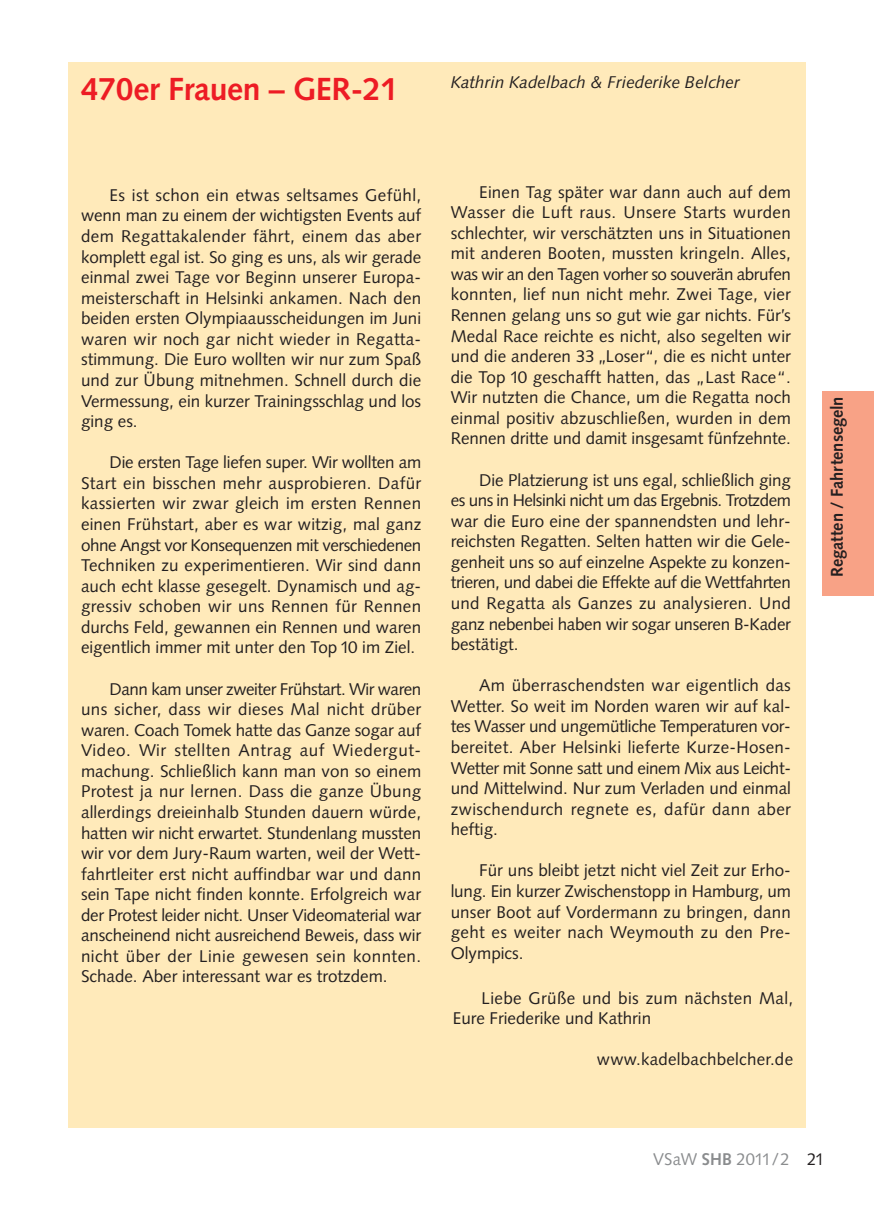
<style>
.page{position:relative;width:874px;height:1226px;background:#fff}
.page>*{position:absolute;margin:0;border:0;box-sizing:border-box;transform-origin:0 0}
.t1{font:700 32px "Syntax";letter-spacing:-.01em;color:#ed1c24}
.t2{font:17px/20.6px "Syntax";color:#231f20;text-align:justify}
.t3{font:17px/20.6px "Syntax";letter-spacing:.02em;color:#231f20}
.t4{font:italic 17px "Syntax";color:#231f20}
.t5{font:700 17px "Syntax";letter-spacing:-.005em;color:#231f20}
.t6{font:17px "Syntax";letter-spacing:-.01em;color:#8a8c8e}
.s1{font-weight:700}
.s2{color:#231f20}
</style>
<div class="page">
<div style="left:68px;top:62px;width:737px;height:1066px;background:#ffeaba"></div>
<div style="left:822px;top:391px;width:51px;height:205px;background:#f8a286"></div>
<h1 class="t1" style="left:81px;top:76px;width:319px">470er Frauen – GER-21</h1>
<p class="t4" style="left:451px;top:76px;width:291px">Kathrin Kadelbach &amp; Friederike Belcher</p>
<p class="t2" style="left:81px;top:186px;width:342px;text-indent:29px">Es ist schon ein etwas seltsames Gefühl, wenn man zu einem der wichtigsten Events auf dem Regattakalender fährt, einem das aber komplett egal ist. So ging es uns, als wir gerade einmal zwei Tage vor Beginn unserer Europa&shy;meisterschaft in Helsinki ankamen. Nach den beiden ersten Olympiaausscheidungen im Juni waren wir noch gar nicht wieder in Regatta&shy;stimmung. Die Euro wollten wir nur zum Spaß und zur Übung mitnehmen. Schnell durch die Vermessung, ein kurzer Trainingsschlag und los ging es.</p>
<p class="t2" style="left:81px;top:454px;width:342px;text-indent:29px">Die ersten Tage liefen super. Wir wollten am Start ein bisschen mehr ausprobieren. Dafür kassierten wir zwar gleich im ersten Rennen einen Frühstart, aber es war witzig, mal ganz ohne Angst vor Konsequenzen mit verschiedenen Techniken zu experimentieren. Wir sind dann auch echt klasse gesegelt. Dynamisch und ag&shy;gressiv schoben wir uns Rennen für Rennen durchs Feld, gewannen ein Rennen und waren eigentlich immer mit unter den Top 10 im Ziel.</p>
<p class="t2" style="left:81px;top:680px;width:342px;text-indent:29px">Dann kam unser zweiter Frühstart. Wir waren uns sicher, dass wir dieses Mal nicht drüber waren. Coach Tomek hatte das Ganze sogar auf Video. Wir stellten Antrag auf Wiedergut&shy;machung. Schließlich kann man von so einem Protest ja nur lernen. Dass die ganze Übung allerdings dreieinhalb Stunden dauern würde, hatten wir nicht erwartet. Stundenlang mussten wir vor dem Jury-Raum warten, weil der Wett&shy;fahrtleiter erst nicht auffindbar war und dann sein Tape nicht finden konnte. Erfolgreich war der Protest leider nicht. Unser Videomaterial war anscheinend nicht ausreichend Beweis, dass wir nicht über der Linie gewesen sein konnten.<br>Schade. Aber interessant war es trotzdem.</p>
<p class="t2" style="left:451px;top:183px;width:342px;text-indent:29px">Einen Tag später war dann auch auf dem Wasser die Luft raus. Unsere Starts wurden schlechter, wir verschätzten uns in Situationen mit anderen Booten, mussten kringeln. Alles, was wir an den Tagen vorher so souverän abrufen konnten, lief nun nicht mehr. Zwei Tage, vier Rennen gelang uns so gut wie gar nichts. Für’s Medal Race reichte es nicht, also segelten wir und die anderen 33 „Loser“, die es nicht unter die Top 10 geschafft hatten, das „Last Race“.<br>Wir nutzten die Chance, um die Regatta noch einmal positiv abzuschließen, wurden in dem Rennen dritte und damit insgesamt fünfzehnte.</p>
<p class="t2" style="left:451px;top:471px;width:342px;text-indent:29px">Die Platzierung ist uns egal, schließlich ging es uns in Helsinki nicht um das Ergebnis. Trotzdem war die Euro eine der spannendsten und lehr&shy;reichsten Regatten. Selten hatten wir die Gele&shy;genheit uns so auf einzelne Aspekte zu konzen&shy;trieren, und dabei die Effekte auf die Wettfahrten und Regatta als Ganzes zu analysieren. Und ganz nebenbei haben wir sogar unseren B-Kader bestätigt.</p>
<p class="t2" style="left:451px;top:677px;width:342px;text-indent:29px">Am überraschendsten war eigentlich das Wetter. So weit im Norden waren wir auf kal&shy;tes Wasser und ungemütliche Temperaturen vor&shy;bereitet. Aber Helsinki lieferte Kurze-Hosen-Wetter mit Sonne satt und einem Mix aus Leicht&shy;und Mittelwind. Nur zum Verladen und einmal zwischendurch regnete es, dafür dann aber heftig.</p>
<p class="t2" style="left:451px;top:862px;width:342px;text-indent:29px">Für uns bleibt jetzt nicht viel Zeit zur Erho&shy;lung. Ein kurzer Zwischenstopp in Hamburg, um unser Boot auf Vordermann zu bringen, dann geht es weiter nach Weymouth zu den Pre-Olympics.</p>
<p class="t3" style="left:453px;top:989px;width:342px;text-indent:29px">Liebe Grüße und bis zum nächsten Mal,<br>Eure Friederike und Kathrin</p>
<p class="t2" style="left:597px;top:1051px;width:198px">www.kadelbachbelcher.de</p>
<p class="t5" style="left:830px;top:577px;width:182px;rotate:-90deg">Regatten / Fahrtensegeln</p>
<p class="t6" style="left:653px;top:1152px;width:173px">VSaW <span class="s1">SHB</span> 2011/2 <span class="s2">21</span></p>
</div>
